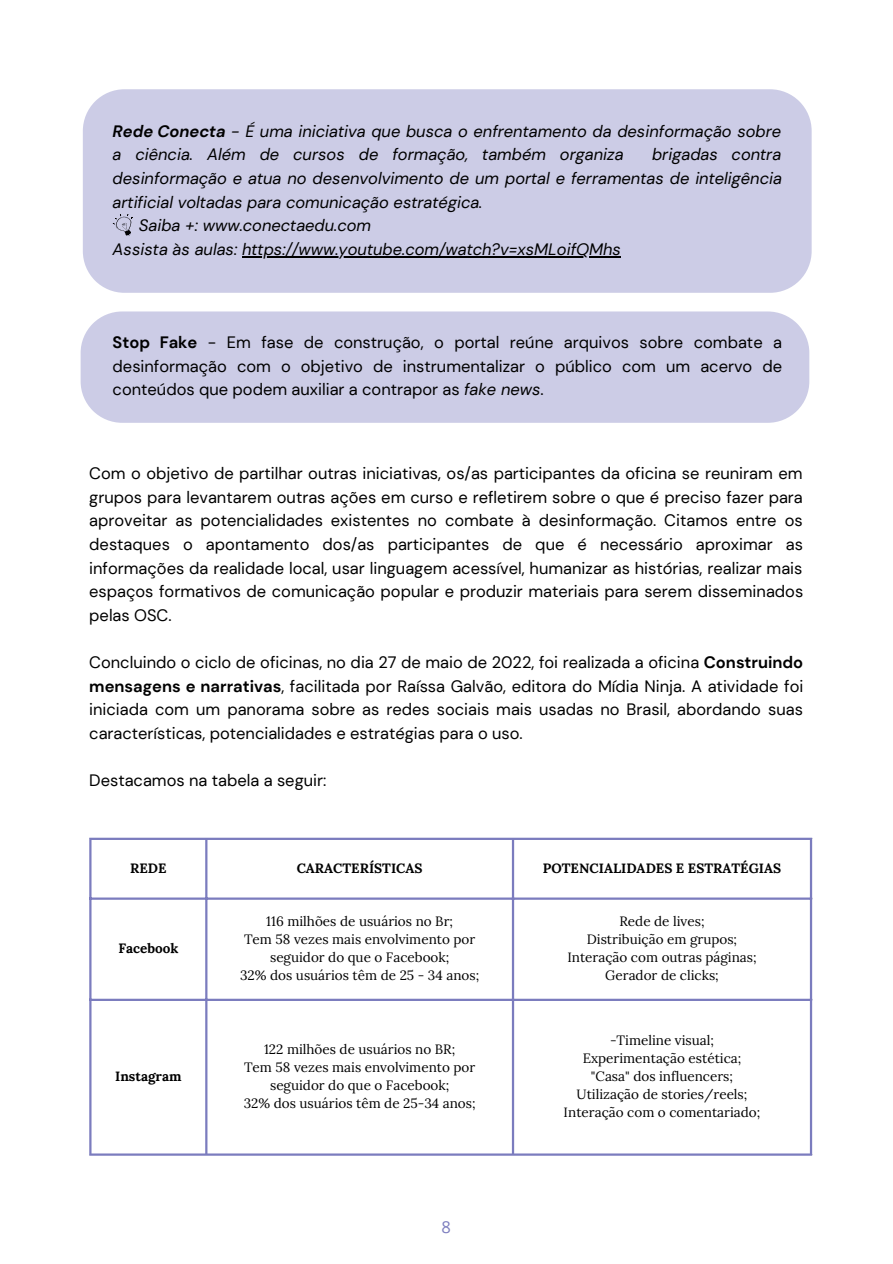
<style>
.page{position:relative;width:893px;height:1264px;background:#fff}
.page>*{position:absolute;margin:0;border:0;box-sizing:border-box;transform-origin:0 0}
.t1{font:16.5px/23.5px "DM Sans";color:#000;text-align:justify}
.t2{font:italic 16.5px/23.5px "DM Sans";color:#000}
.t3{font:16.5px "Open Sans";color:#7b7cbe}
.t4{font:13.5px/18px "Lora";color:#000;text-align:center}
.t5{font:700 13.5px "Lora";color:#000}
.s1{font-weight:700}
.s2{font-style:italic}
</style>
<div class="page">
<div style="left:83px;top:89px;width:728px;height:204px;background:#cccce6"></div>
<div style="left:81px;top:311px;width:728px;height:112px;background:#cccce6"></div>
<svg style="left:113px;top:214px;width:20px;height:22px"></svg>
<hr style="left:242px;top:256px;width:379px;height:1px;background:#000">
<hr style="left:89px;top:840px;width:2px;height:313px;background:#7b7cbe">
<hr style="left:205px;top:840px;width:2px;height:313px;background:#7b7cbe">
<hr style="left:512px;top:840px;width:2px;height:313px;background:#7b7cbe">
<hr style="left:809px;top:840px;width:3px;height:313px;background:#7b7cbe">
<hr style="left:89px;top:837px;width:723px;height:3px;background:#7b7cbe">
<hr style="left:89px;top:897px;width:723px;height:2px;background:#7b7cbe">
<hr style="left:89px;top:998px;width:723px;height:2px;background:#7b7cbe">
<hr style="left:89px;top:1153px;width:723px;height:2px;background:#7b7cbe">
<p class="t2" style="left:113px;top:119px;width:670px"><span class="s1">Rede Conecta</span> - É uma iniciativa que busca o enfrentamento da desinformação sobre a ciência. Além de cursos de formação, também organiza</p>
<p class="t2" style="left:652px;top:143px;width:131px">brigadas contra</p>
<p class="t2" style="left:113px;top:167px;width:670px">desinformação e atua no desenvolvimento de um portal e ferramentas de inteligência</p>
<p class="t2" style="left:113px;top:190px;width:371px">artificial voltadas para comunicação estratégica.</p>
<p class="t2" style="left:139px;top:214px;width:234px">Saiba +: www.conectaedu.com</p>
<p class="t2" style="left:113px;top:237px;width:510px">Assista às aulas: https://www.youtube.com/watch?v=xsMLoifQMhs</p>
<p class="t1" style="left:113px;top:330px;width:671px"><span class="s1">Stop Fake</span> - Em fase de construção, o portal reúne arquivos sobre combate a desinformação com o objetivo de instrumentalizar o público com um acervo de conteúdos que podem auxiliar a contrapor as <span class="s2">fake news</span>.</p>
<p class="t1" style="left:89px;top:462px;width:715px">Com o objetivo de partilhar outras iniciativas, os/as participantes da oficina se reuniram em grupos para levantarem outras ações em curso e refletirem sobre o que é preciso fazer para aproveitar as potencialidades existentes no combate à desinformação. Citamos entre os destaques o apontamento dos/as participantes de que é necessário aproximar as informações da realidade local, usar linguagem acessível, humanizar as histórias, realizar mais espaços formativos de comunicação popular e produzir materiais para serem disseminados pelas OSC.</p>
<p class="t1" style="left:89px;top:650px;width:715px">Concluindo o ciclo de oficinas, no dia 27 de maio de 2022, foi realizada a oficina <span class="s1">Construindo mensagens e narrativas</span>, facilitada por Raíssa Galvão, editora do Mídia Ninja. A atividade foi iniciada com um panorama sobre as redes sociais mais usadas no Brasil, abordando suas características, potencialidades e estratégias para o uso.</p>
<p class="t1" style="left:89px;top:768px;width:239px">Destacamos na tabela a seguir:</p>
<p class="t5" style="left:130px;top:859px;width:38px">REDE</p>
<p class="t5" style="left:297px;top:859px;width:127px">CARACTERÍSTICAS</p>
<p class="t5" style="left:543px;top:859px;width:240px">POTENCIALIDADES E ESTRATÉGIAS</p>
<p class="t5" style="left:118px;top:939px;width:62px">Facebook</p>
<p class="t5" style="left:115px;top:1067px;width:68px">Instagram</p>
<p class="t4" style="left:240px;top:911px;width:240px">116 milhões de usuários no Br;<br>Tem 58 vezes mais envolvimento por seguidor do que o Facebook;<br>32% dos usuários têm de 25 - 34 anos;</p>
<p class="t4" style="left:567px;top:911px;width:191px">Rede de lives;<br>Distribuição em grupos;<br>Interação com outras páginas;<br>Gerador de clicks;</p>
<p class="t4" style="left:244px;top:1039px;width:233px">122 milhões de usuários no BR;<br>Tem 58 vezes mais envolvimento por seguidor do que o Facebook;<br>32% dos usuários têm de 25-34 anos;</p>
<p class="t4" style="left:563px;top:1030px;width:198px">-Timeline visual;<br>Experimentação estética; "Casa" dos influencers;<br>Utilização de stories/reels;<br>Interação com o comentariado;</p>
<p class="t3" style="left:441px;top:1215px;width:11px">8</p>
</div>
